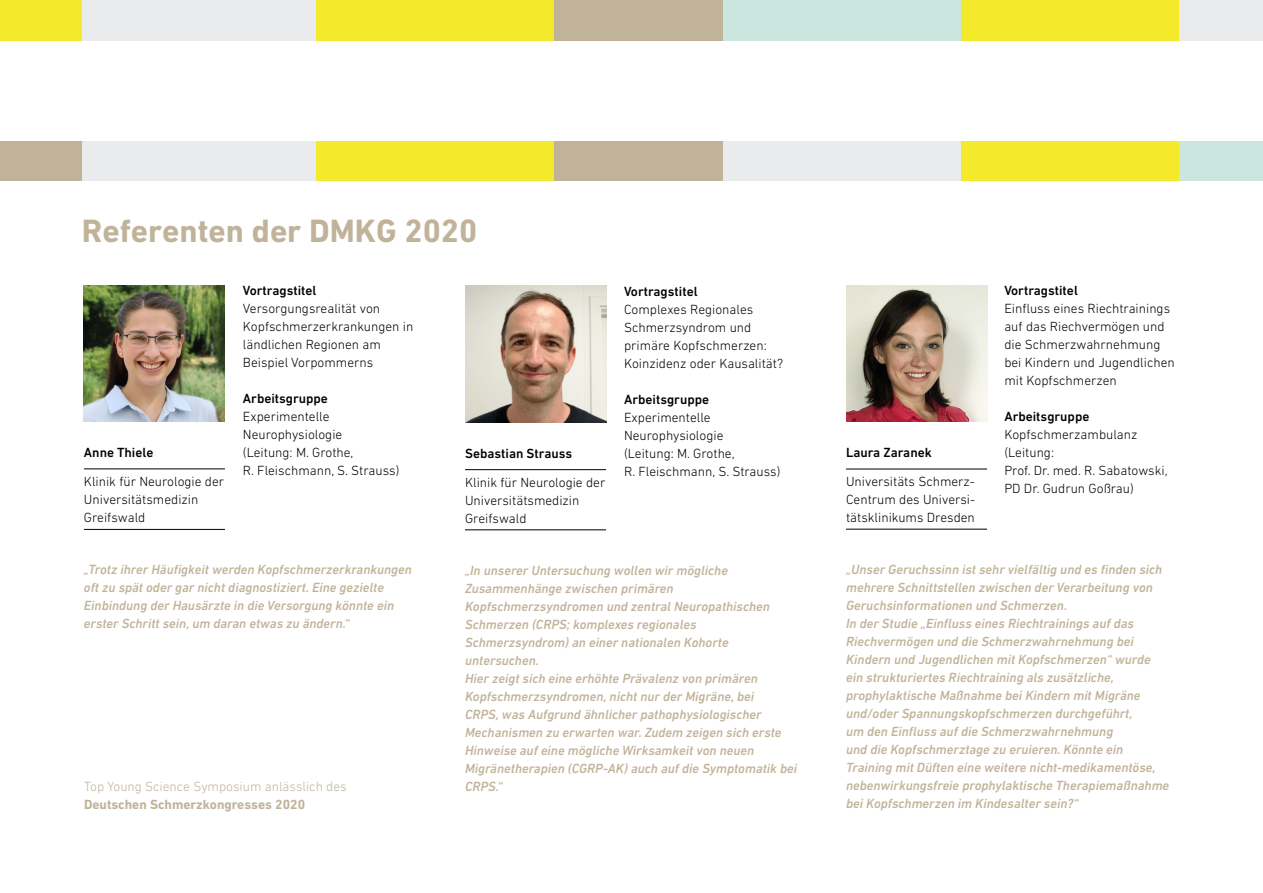
<style>
.page{position:relative;width:1263px;height:893px;background:#fff}
.page>*{position:absolute;margin:0;border:0;box-sizing:border-box;transform-origin:0 0}
.t1{font:700 32.85px "DIN Next LT Pro";color:#c0b399}
.t2{font:italic 500 13.5px/18px "DIN Next LT Pro";color:#c0b399}
.t3{font:300 13.5px/18px "DIN Next LT Pro";color:#000}
.t4{font:500 13.5px "DIN Next LT Pro";color:#000}
.t5{font:300 13.5px "DIN Next LT Pro";color:#c0b399}
.t6{font:700 13.5px "DIN Next LT Pro";color:#c0b399}
</style>
<div class="page">
<div style="left:1179px;top:80px;width:84px;height:100px;background:#cbe5df"></div>
<div style="left:0;top:0;width:84px;height:87px;background:#f5e92c"></div>
<div style="left:1179px;top:0;width:84px;height:113px;background:#eaebec"></div>
<div style="left:0;top:87px;width:84px;height:93px;background:#c0b399"></div>
<div style="left:82px;top:0;width:234px;height:180px;background:#eaebec"></div>
<div style="left:711px;top:85px;width:278px;height:95px;background:#eaebec"></div>
<div style="left:316px;top:0;width:238px;height:180px;background:#f5e92c"></div>
<div style="left:723px;top:0;width:238px;height:87px;background:#cbe5df"></div>
<div style="left:961px;top:0;width:218px;height:180px;background:#f5e92c"></div>
<div style="left:554px;top:0;width:169px;height:180px;background:#c0b399"></div>
<div style="left:0;top:41px;width:1263px;height:100px;background:#fff"></div>
<img style="left:846px;top:285px;width:141px;height:136px">
<hr style="left:846px;top:469px;width:141px;height:1px;background:#000">
<hr style="left:846px;top:529px;width:141px;height:1px;background:#000">
<img style="left:465px;top:286px;width:141px;height:136px">
<hr style="left:465px;top:469px;width:141px;height:1px;background:#000">
<hr style="left:465px;top:530px;width:141px;height:1px;background:#000">
<img style="left:84px;top:285px;width:141px;height:137px">
<hr style="left:84px;top:469px;width:141px;height:1px;background:#000">
<hr style="left:84px;top:529px;width:141px;height:1px;background:#000">
<h1 class="t1" style="left:82px;top:212px;width:397px">Referenten der DMKG 2020</h1>
<p class="t4" style="left:84px;top:445px;width:71px">Anne Thiele</p>
<p class="t3" style="left:84px;top:472px;width:142px">Klinik für Neurologie der<br>Universitätsmedizin<br>Greifswald</p>
<p class="t4" style="left:243px;top:283px;width:75px">Vortragstitel</p>
<p class="t3" style="left:243px;top:300px;width:172px">Versorgungsrealität von<br>Kopfschmerzerkrankungen in ländlichen Regionen am<br>Beispiel Vorpommerns</p>
<p class="t4" style="left:243px;top:391px;width:87px">Arbeitsgruppe</p>
<p class="t3" style="left:243px;top:408px;width:158px">Experimentelle<br>Neurophysiologie<br>(Leitung: M. Grothe,<br>R. Fleischmann, S. Strauss)</p>
<p class="t4" style="left:465px;top:446px;width:109px">Sebastian Strauss</p>
<p class="t3" style="left:465px;top:473px;width:142px">Klinik für Neurologie der<br>Universitätsmedizin<br>Greifswald</p>
<p class="t4" style="left:624px;top:284px;width:75px">Vortragstitel</p>
<p class="t3" style="left:624px;top:300px;width:160px">Complexes Regionales<br>Schmerzsyndrom und primäre Kopfschmerzen:<br>Koinzidenz oder Kausalität?</p>
<p class="t4" style="left:624px;top:392px;width:87px">Arbeitsgruppe</p>
<p class="t3" style="left:624px;top:408px;width:158px">Experimentelle<br>Neurophysiologie<br>(Leitung: M. Grothe,<br>R. Fleischmann, S. Strauss)</p>
<p class="t4" style="left:846px;top:445px;width:87px">Laura Zaranek</p>
<p class="t3" style="left:846px;top:472px;width:131px;text-align:justify">Universitäts Schmerz-Centrum des Universi&shy;tätsklinikums Dresden</p>
<p class="t4" style="left:1004px;top:283px;width:75px">Vortragstitel</p>
<p class="t3" style="left:1004px;top:300px;width:172px">Einfluss eines Riechtrainings auf das Riechvermögen und die Schmerzwahrnehmung bei Kindern und Jugendlichen mit Kopfschmerzen</p>
<p class="t4" style="left:1004px;top:409px;width:87px">Arbeitsgruppe</p>
<p class="t3" style="left:1004px;top:426px;width:165px">Kopfschmerzambulanz (Leitung:<br>Prof. Dr. med. R. Sabatowski,<br>PD Dr. Gudrun Goßrau)</p>
<p class="t2" style="left:84px;top:561px;width:329px">„Trotz ihrer Häufigkeit werden Kopfschmerzerkrankungen oft zu spät oder gar nicht diagnostiziert. Eine gezielte Einbindung der Hausärzte in die Versorgung könnte ein erster Schritt sein, um daran etwas zu ändern.“</p>
<p class="t5" style="left:84px;top:778px;width:264px">Top Young Science Symposium anlässlich des</p>
<p class="t6" style="left:84px;top:796px;width:223px">Deutschen Schmerzkongresses 2020</p>
<p class="t2" style="left:465px;top:561px;width:334px">„In unserer Untersuchung wollen wir mögliche Zusammenhänge zwischen primären Kopfschmerzsyndromen und zentral Neuropathischen Schmerzen (CRPS; komplexes regionales Schmerzsyndrom) an einer nationalen Kohorte untersuchen.<br>Hier zeigt sich eine erhöhte Prävalenz von primären Kopfschmerzsyndromen, nicht nur der Migräne, bei<br>CRPS, was Aufgrund ähnlicher pathophysiologischer Mechanismen zu erwarten war. Zudem zeigen sich erste Hinweise auf eine mögliche Wirksamkeit von neuen Migränetherapien (CGRP-AK) auch auf die Symptomatik bei CRPS.“</p>
<p class="t2" style="left:846px;top:561px;width:325px">„Unser Geruchssinn ist sehr vielfältig und es finden sich mehrere Schnittstellen zwischen der Verarbeitung von Geruchsinformationen und Schmerzen.<br>In der Studie „Einfluss eines Riechtrainings auf das Riechvermögen und die Schmerzwahrnehmung bei Kindern und Jugendlichen mit Kopfschmerzen“ wurde ein strukturiertes Riechtraining als zusätzliche, prophylaktische Maßnahme bei Kindern mit Migräne und/oder Spannungskopfschmerzen durchgeführt,<br>um den Einfluss auf die Schmerzwahrnehmung<br>und die Kopfschmerztage zu eruieren. Könnte ein Training mit Düften eine weitere nicht-medikamentöse, nebenwirkungsfreie prophylaktische Therapiemaßnahme bei Kopfschmerzen im Kindesalter sein?“</p>
</div>
